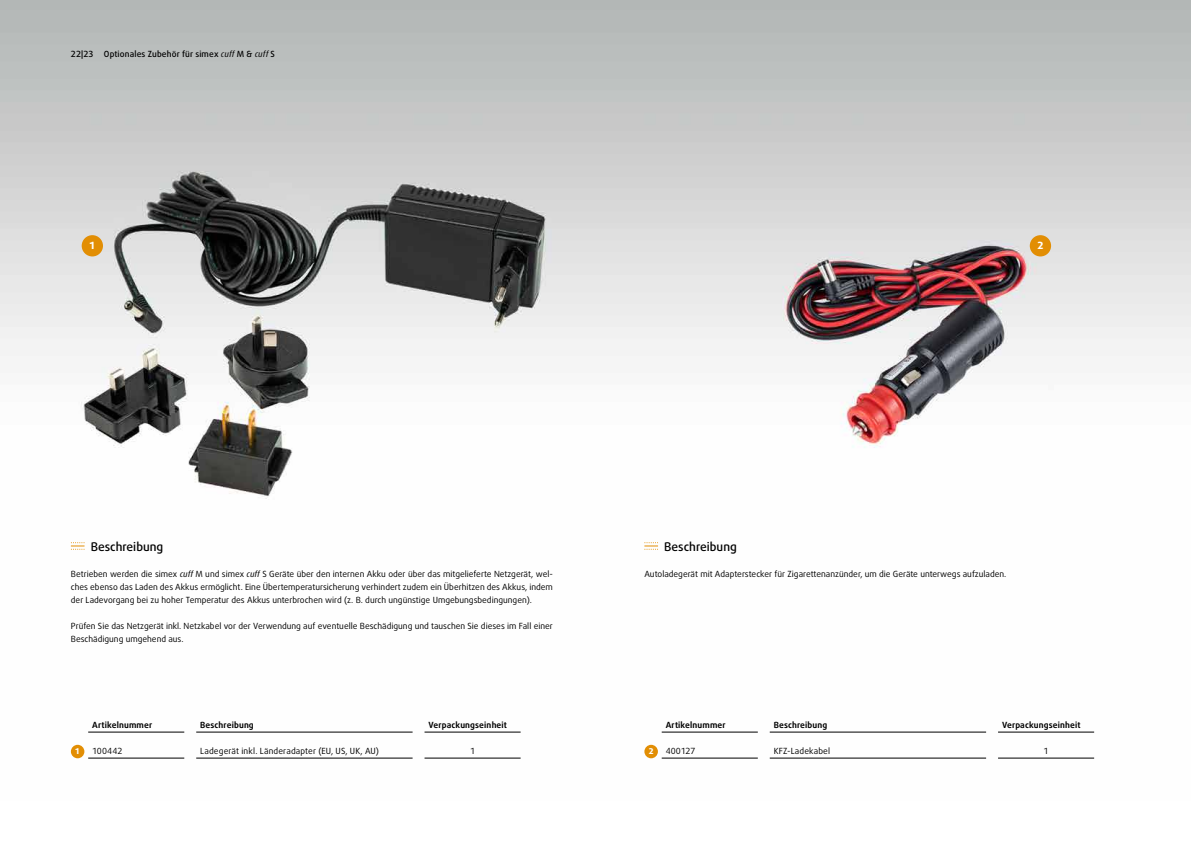
<style>
.page{position:relative;width:1191px;height:842px;background:#fff}
.page>*{position:absolute;margin:0;border:0;box-sizing:border-box;transform-origin:0 0}
.t1{font:500 12px "Daxline Pro";color:#000}
.t2{font:800 10px "Daxline Pro";color:#fff}
.t3{font:8.5px/13px "Daxline Pro";color:#000;text-align:justify}
.t4{font:700 8.5px "Daxline Pro";letter-spacing:.015em;color:#000}
.t5{font:500 8.5px "Daxline Pro";letter-spacing:.015em;color:#000}
.t6{font:800 8px "Daxline Pro";color:#fff}
.s1{font-family:"Dax";font-weight:400;font-style:italic}
.s2{font-family:"Dax";font-style:italic}
</style>
<div class="page">
<img style="left:0;top:0;width:1191px;height:759px">
<svg style="left:71px;top:542px;width:14px;height:8px"></svg>
<div style="left:71px;top:745px;width:13px;height:13px;background:#e28e04;border-radius:50%"></div>
<hr style="left:88px;top:732px;width:96px;height:1px;background:#000">
<hr style="left:196px;top:732px;width:216px;height:1px;background:#000">
<hr style="left:424px;top:732px;width:96px;height:1px;background:#000">
<hr style="left:88px;top:758px;width:96px;height:1px;background:#000">
<hr style="left:196px;top:758px;width:216px;height:1px;background:#000">
<hr style="left:424px;top:758px;width:96px;height:1px;background:#000">
<svg style="left:644px;top:542px;width:14px;height:8px"></svg>
<hr style="left:661px;top:732px;width:97px;height:1px;background:#000">
<hr style="left:769px;top:732px;width:217px;height:1px;background:#000">
<hr style="left:998px;top:732px;width:96px;height:1px;background:#000">
<hr style="left:661px;top:758px;width:97px;height:1px;background:#000">
<hr style="left:769px;top:758px;width:217px;height:1px;background:#000">
<hr style="left:998px;top:758px;width:96px;height:1px;background:#000">
<div style="left:644px;top:745px;width:14px;height:13px;background:#e28e04;border-radius:50%"></div>
<div style="left:82px;top:235px;width:21px;height:21px;background:#e28e04;border-radius:50%"></div>
<div style="left:1029px;top:235px;width:22px;height:21px;background:#e28e04;border-radius:50%"></div>
<p class="t5" style="left:71px;top:48px;width:206px">22|23 Optionales Zubehör für simex <span class="s1">cuff</span> M &amp; <span class="s1">cuff</span> S</p>
<p class="t2" style="left:90px;top:239px;width:6px">1</p>
<p class="t2" style="left:1037px;top:239px;width:7px">2</p>
<h1 class="t1" style="left:91px;top:538px;width:74px">Beschreibung</h1>
<h1 class="t1" style="left:664px;top:538px;width:74px">Beschreibung</h1>
<p class="t3" style="left:71px;top:567px;width:483px">Betrieben werden die simex <span class="s2">cuff</span> M und simex <span class="s2">cuff</span> S Geräte über den internen Akku oder über das mitgelieferte Netzgerät, wel&shy;ches ebenso das Laden des Akkus ermöglicht. Eine Übertemperatursicherung verhindert zudem ein Überhitzen des Akkus, indem der Ladevorgang bei zu hoher Temperatur des Akkus unterbrochen wird (z. B. durch ungünstige Umgebungsbedingungen).</p>
<p class="t3" style="left:71px;top:619px;width:483px">Prüfen Sie das Netzgerät inkl. Netzkabel vor der Verwendung auf eventuelle Beschädigung und tauschen Sie dieses im Fall einer<br>Beschädigung umgehend aus.</p>
<p class="t3" style="left:644px;top:567px;width:363px">Autoladegerät mit Adapterstecker für Zigarettenanzünder, um die Geräte unterwegs aufzuladen.</p>
<p class="t6" style="left:75px;top:746px;width:5px">1</p>
<p class="t4" style="left:92px;top:719px;width:62px">Artikelnummer</p>
<p class="t4" style="left:200px;top:719px;width:55px">Beschreibung</p>
<p class="t4" style="left:428px;top:719px;width:80px">Verpackungseinheit</p>
<p class="t3" style="left:92px;top:745px;width:32px">100442</p>
<p class="t3" style="left:200px;top:745px;width:180px">Ladegerät inkl. Länderadapter (EU, US, UK, AU)</p>
<p class="t3" style="left:470px;top:745px;width:7px">1</p>
<p class="t4" style="left:665px;top:719px;width:62px">Artikelnummer</p>
<p class="t4" style="left:773px;top:719px;width:55px">Beschreibung</p>
<p class="t4" style="left:1002px;top:719px;width:80px">Verpackungseinheit</p>
<p class="t6" style="left:649px;top:746px;width:6px">2</p>
<p class="t3" style="left:665px;top:745px;width:31px">400127</p>
<p class="t3" style="left:773px;top:745px;width:58px">KFZ-Ladekabel</p>
<p class="t3" style="left:1043px;top:745px;width:7px">1</p>
</div>
